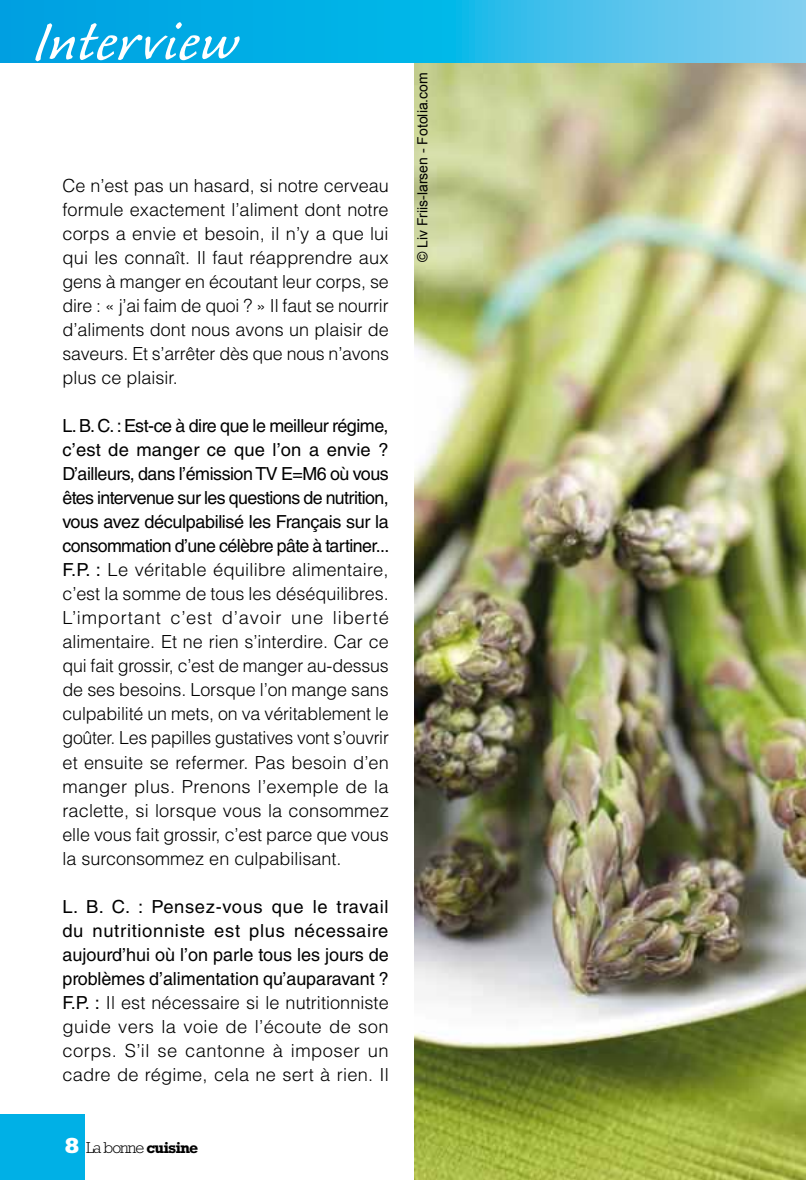
<style>
.page{position:relative;width:806px;height:1180px;background:#fff}
.page>*{position:absolute;margin:0;border:0;box-sizing:border-box;transform-origin:0 0}
.t1{font:70px "Caliban";letter-spacing:.025em;color:#fff}
.t2{font:800 22px "Rockwell Std";color:#fff}
.t3{font:300 18px/24px "Helvetica LT Std";color:#000;text-align:justify}
.t4{font:18px/24px "Helvetica LT Std";letter-spacing:-.005em;color:#000;text-align:justify}
.t5{font:300 16px "Rockwell Std";letter-spacing:-.06em;color:#000}
.t6{font:14px "Arial";color:#000}
.s1{font-weight:400}
.s2{font-weight:300}
.s3{font-weight:700}
</style>
<div class="page">
<img style="left:414px;top:62px;width:391px;height:1117px">
<svg style="left:0;top:0;width:805px;height:62px;background:#24b6e8"></svg>
<div style="left:0;top:1114px;width:84px;height:65px;background:#00b0e6"></div>
<h1 class="t1" style="left:34px;top:7px;width:205px">Interview</h1>
<p class="t3" style="left:62px;top:173px;width:328px">Ce n’est pas un hasard, si notre cerveau formule exactement l’aliment dont notre corps a envie et besoin, il n’y a que lui qui les connaît. Il faut réapprendre aux gens à manger en écoutant leur corps, se dire : « j’ai faim de quoi ? » Il faut se nourrir d’aliments dont nous avons un plaisir de saveurs. Et s’arrêter dès que nous n’avons plus ce plaisir.</p>
<p class="t3" style="left:62px;top:413px;width:328px"><span class="s1">L. B. C. : Est-ce à dire que le meilleur régime, c’est de manger ce que l’on a envie ?<br>D’ailleurs, dans l’émission TV E=M6 où vous êtes intervenue sur les questions de nutrition, vous avez déculpabilisé les Français sur la consommation d’une célèbre pâte à tartiner...<br>F.P. :</span> Le véritable équilibre alimentaire, c’est la somme de tous les déséquilibres.<br>L’important c’est d’avoir une liberté alimentaire. Et ne rien s’interdire. Car ce qui fait grossir, c’est de manger au-dessus de ses besoins. Lorsque l’on mange sans culpabilité un mets, on va véritablement le goûter. Les papilles gustatives vont s’ouvrir et ensuite se refermer. Pas besoin d’en manger plus. Prenons l’exemple de la raclette, si lorsque vous la consommez elle vous fait grossir, c’est parce que vous la surconsommez en culpabilisant.</p>
<p class="t4" style="left:62px;top:894px;width:328px">L. B. C. : Pensez-vous que le travail du nutritionniste est plus nécessaire aujourd’hui où l’on parle tous les jours de problèmes d’alimentation qu’auparavant ?<br>F.P. : <span class="s2">Il est nécessaire si le nutritionniste guide vers la voie de l’écoute de son corps. S’il se cantonne à imposer un cadre de régime, cela ne sert à rien. Il</span></p>
<p class="t2" style="left:64px;top:1131px;width:17px">8</p>
<p class="t5" style="left:86px;top:1138px;width:114px">La bonne <span class="s3">cuisine</span></p>
<p class="t6" style="left:413px;top:262px;width:192px;rotate:-90deg">© Liv Friis-larsen - Fotolia.com</p>
</div>
